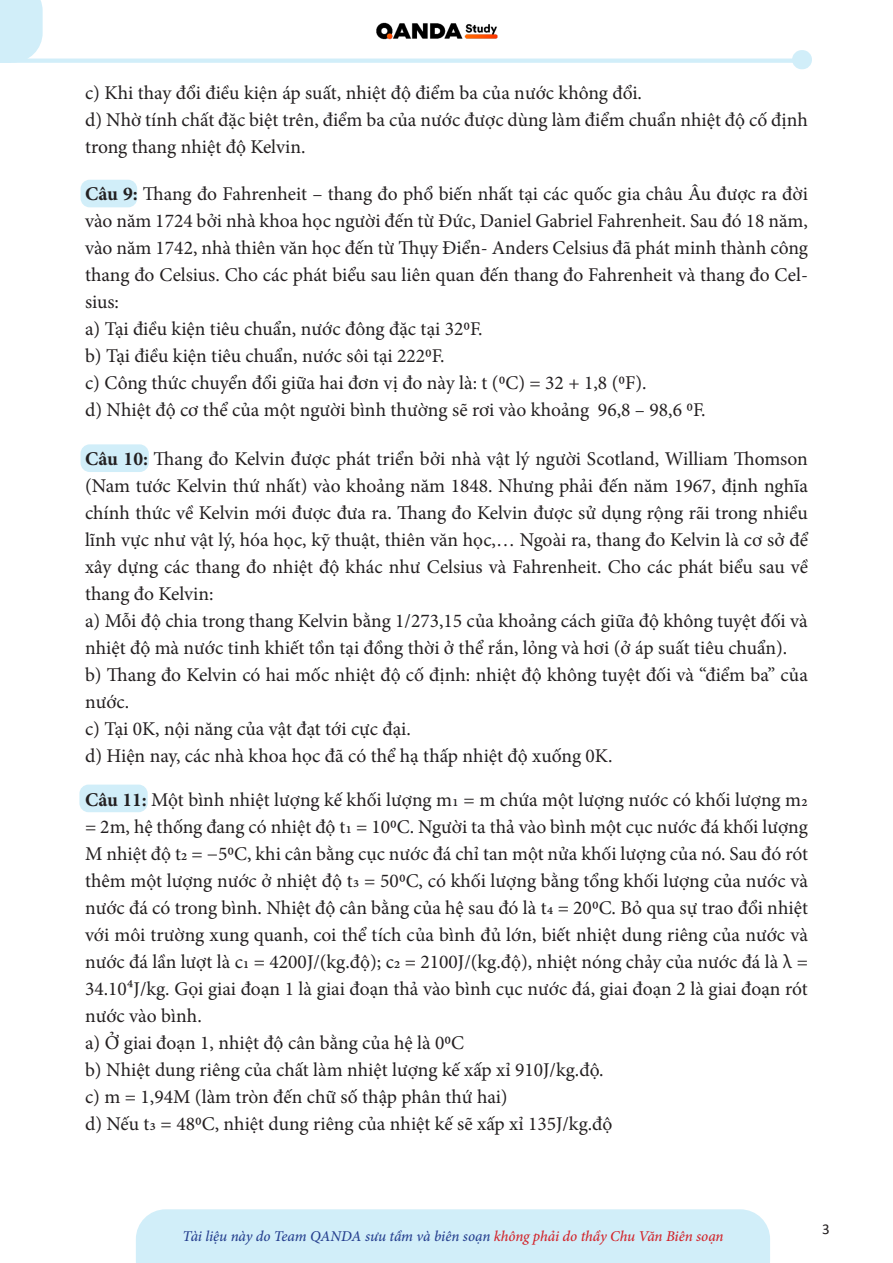
<style>
.page{position:relative;width:893px;height:1263px;background:#fff}
.page>*{position:absolute;margin:0;border:0;box-sizing:border-box;transform-origin:0 0}
.t1{font:19.5px/27px "Minion Pro";color:#231f20}
.t2{font:italic 500 15px "Minion Pro";letter-spacing:-.005em;color:#253f8e}
.t3{font:15px "Calibri";color:#231f20}
.s1{font-weight:700}
.s2{color:#d1232a}
</style>
<div class="page">
<div style="left:0;top:0;width:43px;height:59px;background:#d1eef9"></div>
<div style="left:0;top:58px;width:12px;height:5px;background:#d1eef9"></div>
<hr style="left:0;top:59px;width:807px;height:4px;background:#d1eef9">
<div style="left:792px;top:50px;width:20px;height:19px;background:#d1eef9;border-radius:10px"></div>
<img style="left:362px;top:22px;width:238px;height:37px">
<div style="left:136px;top:1209px;width:634px;height:54px;background:#d1eef9"></div>
<div style="left:79px;top:784px;width:69px;height:28px;background:#d1eef9;border-radius:9px"></div>
<div style="left:81px;top:444px;width:68px;height:28px;background:#d1eef9;border-radius:9px"></div>
<div style="left:81px;top:180px;width:56px;height:27px;background:#d1eef9;border-radius:9px"></div>
<p class="t1" style="left:85px;top:80px;width:724px">c) Khi thay đổi điều kiện áp suất, nhiệt độ điểm ba của nước không đổi.<br>d) Nhờ tính chất đặc biệt trên, điểm ba của nước được dùng làm điểm chuẩn nhiệt độ cố định trong thang nhiệt độ Kelvin.</p>
<p class="t1" style="left:85px;top:180px;width:724px"><span class="s1">Câu 9:</span> Thang đo Fahrenheit – thang đo phổ biến nhất tại các quốc gia châu Âu được ra đời vào năm 1724 bởi nhà khoa học người đến từ Đức, Daniel Gabriel Fahrenheit. Sau đó 18 năm, vào năm 1742, nhà thiên văn học đến từ Thụy Điển- Anders Celsius đã phát minh thành công thang đo Celsius. Cho các phát biểu sau liên quan đến thang đo Fahrenheit và thang đo Cel&shy;sius:<br>a) Tại điều kiện tiêu chuẩn, nước đông đặc tại 320F.<br>b) Tại điều kiện tiêu chuẩn, nước sôi tại 2220F.<br>c) Công thức chuyển đổi giữa hai đơn vị đo này là: t (0C) = 32 + 1,8 (0F).<br>d) Nhiệt độ cơ thể của một người bình thường sẽ rơi vào khoảng 96,8 – 98,6 0F.</p>
<p class="t1" style="left:85px;top:446px;width:724px"><span class="s1">Câu 10:</span> Thang đo Kelvin được phát triển bởi nhà vật lý người Scotland, William Thomson (Nam tước Kelvin thứ nhất) vào khoảng năm 1848. Nhưng phải đến năm 1967, định nghĩa chính thức về Kelvin mới được đưa ra. Thang đo Kelvin được sử dụng rộng rãi trong nhiều lĩnh vực như vật lý, hóa học, kỹ thuật, thiên văn học,… Ngoài ra, thang đo Kelvin là cơ sở để xây dựng các thang đo nhiệt độ khác như Celsius và Fahrenheit. Cho các phát biểu sau về thang đo Kelvin:<br>a) Mỗi độ chia trong thang Kelvin bằng 1/273,15 của khoảng cách giữa độ không tuyệt đối và nhiệt độ mà nước tinh khiết tồn tại đồng thời ở thể rắn, lỏng và hơi (ở áp suất tiêu chuẩn). b) Thang đo Kelvin có hai mốc nhiệt độ cố định: nhiệt độ không tuyệt đối và “điểm ba” của nước.<br>c) Tại 0K, nội năng của vật đạt tới cực đại.<br>d) Hiện nay, các nhà khoa học đã có thể hạ thấp nhiệt độ xuống 0K.</p>
<p class="t1" style="left:85px;top:786px;width:724px"><span class="s1">Câu 11:</span> Một bình nhiệt lượng kế khối lượng m1 = m chứa một lượng nước có khối lượng m2 = 2m, hệ thống đang có nhiệt độ t1 = 100C. Người ta thả vào bình một cục nước đá khối lượng M nhiệt độ t2 = −50C, khi cân bằng cục nước đá chỉ tan một nửa khối lượng của nó. Sau đó rót thêm một lượng nước ở nhiệt độ t3 = 500C, có khối lượng bằng tổng khối lượng của nước và nước đá có trong bình. Nhiệt độ cân bằng của hệ sau đó là t4 = 200C. Bỏ qua sự trao đổi nhiệt với môi trường xung quanh, coi thể tích của bình đủ lớn, biết nhiệt dung riêng của nước và nước đá lần lượt là c1 = 4200J/(kg.độ); c2 = 2100J/(kg.độ), nhiệt nóng chảy của nước đá là λ = 34.10⁴J/kg. Gọi giai đoạn 1 là giai đoạn thả vào bình cục nước đá, giai đoạn 2 là giai đoạn rót nước vào bình.<br>a) Ở giai đoạn 1, nhiệt độ cân bằng của hệ là 00C<br>b) Nhiệt dung riêng của chất làm nhiệt lượng kế xấp xỉ 910J/kg.độ.<br>c) m = 1,94M (làm tròn đến chữ số thập phân thứ hai)<br>d) Nếu t3 = 480C, nhiệt dung riêng của nhiệt kế sẽ xấp xỉ 135J/kg.độ</p>
<p class="t2" style="left:182px;top:1226px;width:543px">Tài liệu này do Team QANDA sưu tầm và biên soạn <span class="s2">không phải do thầy Chu Văn Biên soạn</span></p>
<p class="t3" style="left:822px;top:1218px;width:9px">3</p>
</div>
